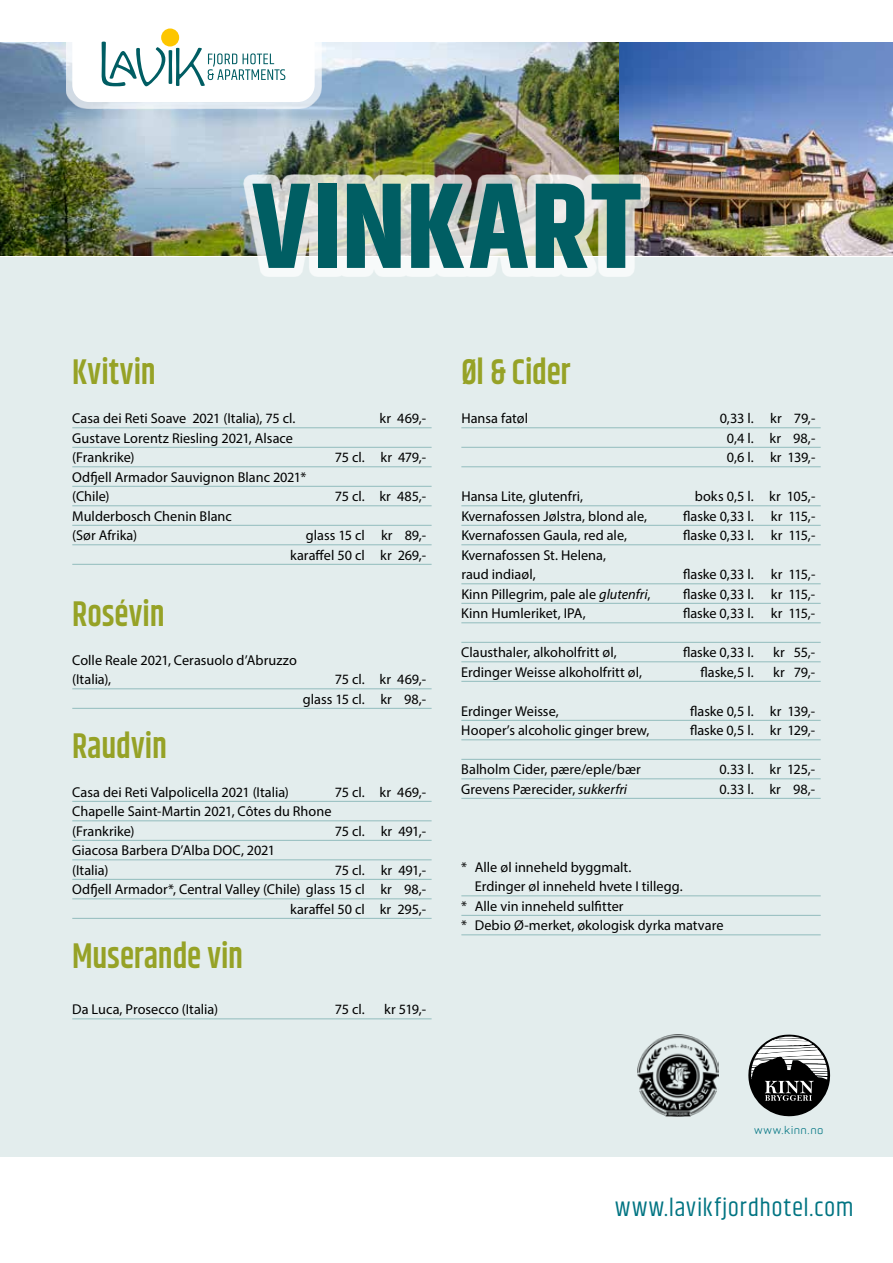
<style>
.page{position:relative;width:893px;height:1263px;background:#fff}
.page>*{position:absolute;margin:0;border:0;box-sizing:border-box;transform-origin:0 0}
.t1{font:700 121.5px "Khand";letter-spacing:.015em;color:#005e63}
.t2{font:600 36px "Khand";color:#96a226;scale:.9 1}
.t3{font:25.5px "Khand";letter-spacing:.025em;color:#007482}
.t4{font:14.25px/19.5px "Myriad Pro";color:#000}
.t5{font:10.5px "Infinity ST Medium";letter-spacing:.04em;color:#007482}
.s1{font-style:italic}
</style>
<div class="page">
<div style="left:0;top:257px;width:893px;height:900px;background:#e3eded"></div>
<img style="left:619px;top:43px;width:274px;height:212px">
<img style="left:0;top:43px;width:619px;height:212px">
<div style="left:243px;top:175px;width:407px;height:102px;background:#fff;opacity:.75"></div>
<div style="left:66px;top:0;width:255px;height:108px;background:#fff;opacity:.7"></div>
<svg style="left:72px;top:0;width:243px;height:102px"></svg>
<div style="left:161px;top:28px;width:18px;height:18px;background:#fdc600;border-radius:50%"></div>
<hr style="left:72px;top:427px;width:360px;height:1px;background:#92bcbd">
<hr style="left:72px;top:447px;width:360px;height:1px;background:#92bcbd">
<hr style="left:72px;top:466px;width:360px;height:1px;background:#92bcbd">
<hr style="left:72px;top:486px;width:360px;height:1px;background:#92bcbd">
<hr style="left:72px;top:505px;width:360px;height:1px;background:#92bcbd">
<hr style="left:72px;top:525px;width:360px;height:1px;background:#92bcbd">
<hr style="left:72px;top:544px;width:360px;height:1px;background:#92bcbd">
<hr style="left:72px;top:564px;width:360px;height:1px;background:#92bcbd">
<hr style="left:72px;top:688px;width:360px;height:1px;background:#92bcbd">
<hr style="left:72px;top:708px;width:360px;height:1px;background:#92bcbd">
<hr style="left:72px;top:801px;width:360px;height:1px;background:#92bcbd">
<hr style="left:72px;top:820px;width:360px;height:1px;background:#92bcbd">
<hr style="left:72px;top:840px;width:360px;height:1px;background:#92bcbd">
<hr style="left:72px;top:859px;width:360px;height:1px;background:#92bcbd">
<hr style="left:72px;top:879px;width:360px;height:1px;background:#92bcbd">
<hr style="left:72px;top:898px;width:360px;height:1px;background:#92bcbd">
<hr style="left:72px;top:918px;width:360px;height:1px;background:#92bcbd">
<hr style="left:72px;top:1018px;width:360px;height:1px;background:#92bcbd">
<hr style="left:461px;top:427px;width:360px;height:1px;background:#92bcbd">
<hr style="left:461px;top:447px;width:360px;height:1px;background:#92bcbd">
<hr style="left:461px;top:466px;width:360px;height:1px;background:#92bcbd">
<hr style="left:461px;top:505px;width:360px;height:1px;background:#92bcbd">
<hr style="left:461px;top:525px;width:360px;height:1px;background:#92bcbd">
<hr style="left:461px;top:544px;width:360px;height:1px;background:#92bcbd">
<hr style="left:461px;top:583px;width:360px;height:1px;background:#92bcbd">
<hr style="left:461px;top:603px;width:360px;height:1px;background:#92bcbd">
<hr style="left:461px;top:622px;width:360px;height:1px;background:#92bcbd">
<hr style="left:461px;top:642px;width:360px;height:1px;background:#92bcbd">
<hr style="left:461px;top:661px;width:360px;height:1px;background:#92bcbd">
<hr style="left:461px;top:681px;width:360px;height:1px;background:#92bcbd">
<hr style="left:461px;top:720px;width:360px;height:1px;background:#92bcbd">
<hr style="left:461px;top:739px;width:360px;height:1px;background:#92bcbd">
<hr style="left:461px;top:759px;width:360px;height:1px;background:#92bcbd">
<hr style="left:461px;top:778px;width:360px;height:1px;background:#92bcbd">
<hr style="left:461px;top:798px;width:360px;height:1px;background:#92bcbd">
<hr style="left:461px;top:895px;width:360px;height:1px;background:#92bcbd">
<hr style="left:461px;top:915px;width:360px;height:1px;background:#92bcbd">
<hr style="left:461px;top:934px;width:360px;height:1px;background:#92bcbd">
<svg style="left:748px;top:1035px;width:82px;height:81px"></svg>
<img style="left:637px;top:1034px;width:82px;height:82px">
<h1 class="t1" style="left:252px;top:140px;width:391px">VINKART</h1>
<h2 class="t2" style="left:72px;top:348px;width:94px">Kvitvin</h2>
<p class="t4" style="left:72px;top:409px;width:225px">Casa dei Reti Soave 2021 (Italia), 75 cl.</p>
<p class="t4" style="left:380px;top:409px;width:48px">kr 469,-</p>
<p class="t4" style="left:72px;top:428px;width:222px">Gustave Lorentz Riesling 2021, Alsace (Frankrike)</p>
<p class="t4" style="left:335px;top:448px;width:93px">75 cl. kr 479,-</p>
<p class="t4" style="left:72px;top:467px;width:236px">Odfjell Armador Sauvignon Blanc 2021* (Chile)</p>
<p class="t4" style="left:335px;top:487px;width:93px">75 cl. kr 485,-</p>
<p class="t4" style="left:72px;top:506px;width:161px">Mulderbosch Chenin Blanc (Sør Afrika)</p>
<p class="t4" style="left:290px;top:526px;width:138px;text-align:right">glass 15 cl kr 89,- karaffel 50 cl kr 269,-</p>
<h2 class="t2" style="left:72px;top:590px;width:104px">Rosévin</h2>
<p class="t4" style="left:72px;top:650px;width:226px">Colle Reale 2021, Cerasuolo d’Abruzzo (Italia),</p>
<p class="t4" style="left:303px;top:670px;width:125px;text-align:right">75 cl. kr 469,- glass 15 cl. kr 98,-</p>
<h2 class="t2" style="left:72px;top:722px;width:107px">Raudvin</h2>
<p class="t4" style="left:72px;top:782px;width:218px">Casa dei Reti Valpolicella 2021 (Italia)</p>
<p class="t4" style="left:335px;top:782px;width:93px">75 cl. kr 469,-</p>
<p class="t4" style="left:72px;top:802px;width:261px">Chapelle Saint-Martin 2021, Côtes du Rhone (Frankrike)</p>
<p class="t4" style="left:335px;top:821px;width:93px">75 cl. kr 491,-</p>
<p class="t4" style="left:72px;top:841px;width:204px">Giacosa Barbera D’Alba DOC, 2021 (Italia)</p>
<p class="t4" style="left:72px;top:860px;width:356px;text-align:right">75 cl. kr 491,-<br>Odfjell Armador*, Central Valley (Chile) glass 15 cl kr 98,- karaffel 50 cl kr 295,-</p>
<h2 class="t2" style="left:72px;top:932px;width:191px">Muserande vin</h2>
<p class="t4" style="left:72px;top:1000px;width:147px">Da Luca, Prosecco (Italia)</p>
<p class="t4" style="left:335px;top:1000px;width:31px">75 cl.</p>
<p class="t4" style="left:384px;top:1000px;width:44px">kr 519,-</p>
<h2 class="t2" style="left:461px;top:348px;width:123px">Øl &amp; Cider</h2>
<p class="t4" style="left:461px;top:409px;width:68px">Hansa fatøl</p>
<p class="t4" style="left:720px;top:409px;width:97px;text-align:center">0,33 l. kr 79,-<br>0,4 l. kr 98,-<br>0,6 l. kr 139,-</p>
<p class="t4" style="left:461px;top:487px;width:123px">Hansa Lite, glutenfri,</p>
<p class="t4" style="left:695px;top:487px;width:122px">boks 0,5 l. kr 105,-</p>
<p class="t4" style="left:461px;top:506px;width:187px">Kvernafossen Jølstra, blond ale,</p>
<p class="t4" style="left:683px;top:506px;width:134px">flaske 0,33 l. kr 115,-</p>
<p class="t4" style="left:461px;top:526px;width:167px">Kvernafossen Gaula, red ale,</p>
<p class="t4" style="left:683px;top:526px;width:134px">flaske 0,33 l. kr 115,-</p>
<p class="t4" style="left:461px;top:545px;width:146px">Kvernafossen St. Helena, raud indiaøl,</p>
<p class="t4" style="left:683px;top:564px;width:134px">flaske 0,33 l. kr 115,-</p>
<p class="t4" style="left:461px;top:584px;width:191px">Kinn Pillegrim, pale ale <span class="s1">glutenfri</span>,</p>
<p class="t4" style="left:683px;top:584px;width:134px">flaske 0,33 l. kr 115,-</p>
<p class="t4" style="left:461px;top:603px;width:126px">Kinn Humleriket, IPA,</p>
<p class="t4" style="left:683px;top:603px;width:134px">flaske 0,33 l. kr 115,-</p>
<p class="t4" style="left:461px;top:642px;width:157px">Clausthaler, alkoholfritt øl,</p>
<p class="t4" style="left:683px;top:642px;width:72px">flaske 0,33 l.</p>
<p class="t4" style="left:773px;top:642px;width:44px">kr 55,-</p>
<p class="t4" style="left:461px;top:662px;width:182px">Erdinger Weisse alkoholfritt øl,</p>
<p class="t4" style="left:700px;top:662px;width:55px">flaske,5 l.</p>
<p class="t4" style="left:773px;top:662px;width:44px">kr 79,-</p>
<p class="t4" style="left:461px;top:701px;width:99px">Erdinger Weisse,</p>
<p class="t4" style="left:690px;top:701px;width:127px">flaske 0,5 l. kr 139,-</p>
<p class="t4" style="left:461px;top:720px;width:190px">Hooper’s alcoholic ginger brew,</p>
<p class="t4" style="left:690px;top:720px;width:127px">flaske 0,5 l. kr 129,-</p>
<p class="t4" style="left:461px;top:759px;width:181px">Balholm Cider, pære/eple/bær</p>
<p class="t4" style="left:719px;top:759px;width:97px">0.33 l. kr 125,-</p>
<p class="t4" style="left:461px;top:779px;width:167px">Grevens Pærecider, <span class="s1">sukkerfri</span></p>
<p class="t4" style="left:719px;top:779px;width:97px">0.33 l. kr 98,-</p>
<p class="t4" style="left:461px;top:857px;width:172px">* Alle øl inneheld byggmalt.</p>
<p class="t4" style="left:475px;top:876px;width:210px">Erdinger øl inneheld hvete I tillegg.</p>
<p class="t4" style="left:461px;top:896px;width:164px">* Alle vin inneheld sulfitter</p>
<p class="t4" style="left:461px;top:915px;width:264px">* Debio Ø-merket, økologisk dyrka matvare</p>
<p class="t5" style="left:754px;top:1122px;width:71px">www.kinn.no</p>
<h3 class="t3" style="left:615px;top:1192px;width:240px">www.lavikfjordhotel.com</h3>
</div>
